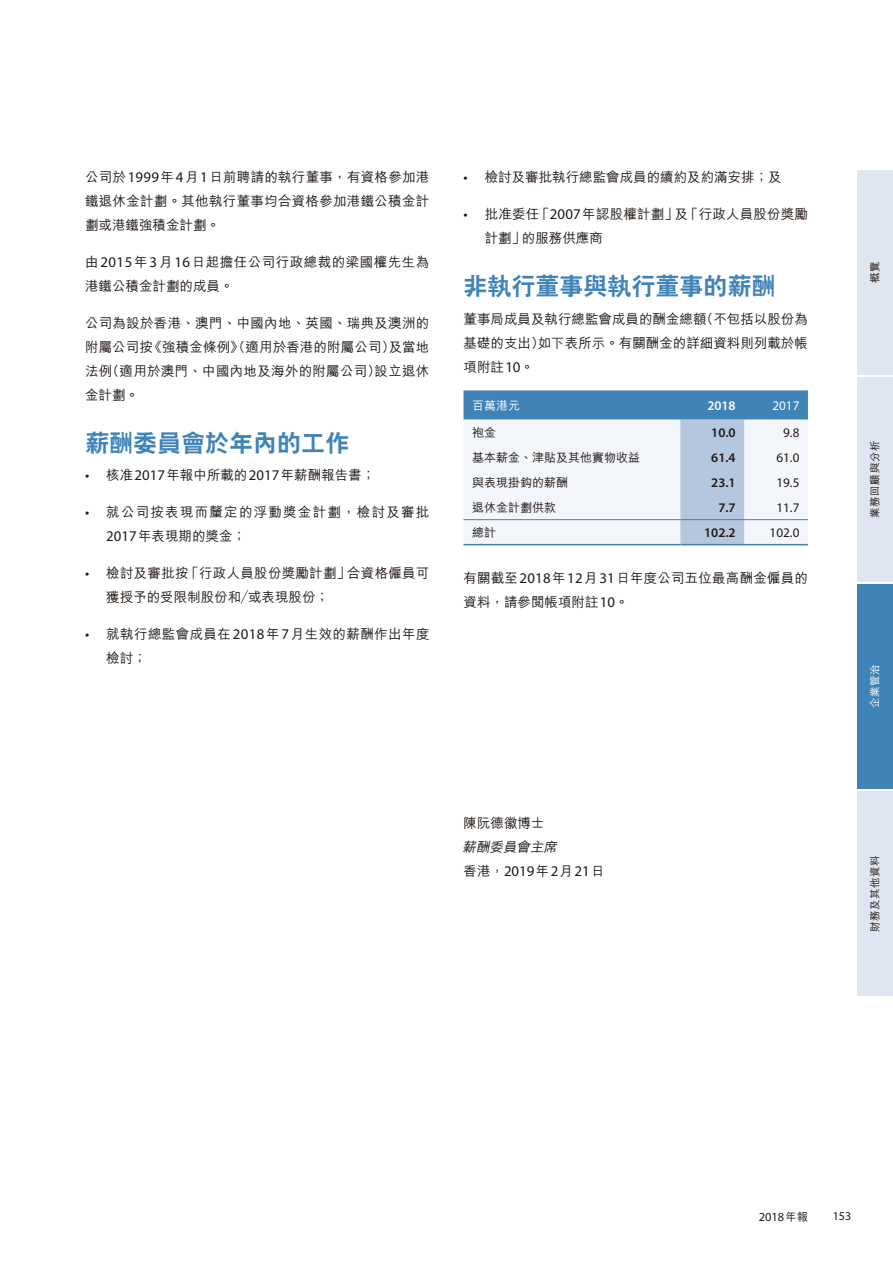
<style>
.page{position:relative;width:893px;height:1263px;background:#fff}
.page>*{position:absolute;margin:0;border:0;box-sizing:border-box;transform-origin:0 0}
.t1{font:800 24px "C Hei 2 HK";color:#3f83b7}
.t2{font:14.85px "Myriad Pro";color:#231916}
.t3{font:500 13.5px/24px "M Hei HK";letter-spacing:.015em;color:#231916}
.t4{font:500 13.5px/24px "M Hei HK";letter-spacing:.035em;color:#231916}
.t5{font:500 13.5px/24px "M Hei HK";letter-spacing:.09em;color:#231916}
.t6{font:italic 500 13.5px "M Hei HK";color:#231916}
.t7{font:600 13.2px "Myriad Pro";color:#231916}
.t8{font:13.2px "Myriad Pro";color:#231916}
.t9{font:600 13.2px "Myriad Pro";color:#fff}
.t10{font:13.2px "Myriad Pro";color:#fff}
.t11{font:12.3px "Myriad Pro";color:#231916}
.t12{font:500 12px "M Hei HK";color:#231916}
.t13{font:500 12px "M Hei HK";color:#fff}
.t14{font:12px "Myriad Pro";color:#231916}
.t15{font:500 10.5px "M Hei HK";letter-spacing:.05em;color:#231916}
.t16{font:500 10.5px "M Hei HK";color:#fff}
.s1{font-family:"Myriad Pro";font-weight:400;font-size:14.85px}
.s2{font-family:"M Hei HK";font-weight:500;font-size:13.5px}
.s3{font-family:"M Hei HK";font-weight:500;font-size:11.25px}
</style>
<div class="page">
<svg style="left:463px;top:390px;width:345px;height:154px"></svg>
<hr style="left:463px;top:519px;width:217px;height:1px;background:#3f83b7">
<hr style="left:680px;top:519px;width:64px;height:1px;background:#3f83b7">
<hr style="left:744px;top:519px;width:64px;height:1px;background:#3f83b7">
<hr style="left:463px;top:544px;width:217px;height:1px;background:#3f83b7">
<hr style="left:680px;top:544px;width:64px;height:1px;background:#3f83b7">
<hr style="left:744px;top:544px;width:64px;height:1px;background:#3f83b7">
<div style="left:857px;top:170px;width:36px;height:204px;background:#dfe6f1"></div>
<div style="left:857px;top:377px;width:36px;height:204px;background:#dfe6f1"></div>
<div style="left:857px;top:584px;width:36px;height:204px;background:#3f83b7"></div>
<div style="left:857px;top:791px;width:36px;height:204px;background:#dfe6f1"></div>
<p class="t3" style="left:85px;top:164px;width:346px;text-align:justify">公司於<span class="s1">1999</span>年<span class="s1">4</span>月<span class="s1">1</span>日前聘請的執行董事，有資格參加港鐵退休金計劃。其他執行董事均合資格參加港鐵公積金計劃或港鐵強積金計劃。</p>
<p class="t4" style="left:85px;top:249px;width:346px">由<span class="s1">2015</span>年<span class="s1">3</span>月<span class="s1">16</span>日起擔任公司行政總裁的梁國權先生為港鐵公積金計劃的成員。</p>
<p class="t3" style="left:85px;top:310px;width:346px;text-align:justify">公司為設於香港、澳門、中國內地、英國、瑞典及澳洲的附屬公司按《強積金條例》（適用於香港的附屬公司）及當地法例（適用於澳門、中國內地及海外的附屬公司）設立退休金計劃。</p>
<h1 class="t1" style="left:85px;top:427px;width:265px">薪酬委員會於年內的工作</h1>
<p class="t3" style="left:85px;top:462px;width:292px"><span class="s1">•</span> 核准<span class="s1">2017</span>年報中所載的<span class="s1">2017</span>年薪酬報告書；</p>
<p class="t5" style="left:106px;top:499px;width:325px;text-indent:-21px"><span class="s1">•</span> 就公司按表現而釐定的浮動獎金計劃，檢討及審批<br><span class="s1">2017</span>年表現期的獎金；</p>
<p class="t3" style="left:106px;top:560px;width:325px;text-indent:-21px"><span class="s1">•</span> 檢討及審批按「行政人員股份獎勵計劃」合資格僱員可獲授予的受限制股份和／或表現股份；</p>
<p class="t3" style="left:106px;top:621px;width:325px;text-indent:-21px"><span class="s1">•</span> 就執行總監會成員在<span class="s1">2018</span>年<span class="s1">7</span>月生效的薪酬作出年度檢討；</p>
<p class="t3" style="left:463px;top:164px;width:320px"><span class="s1">•</span> 檢討及審批執行總監會成員的續約及約滿安排；及</p>
<p class="t3" style="left:485px;top:201px;width:325px;text-indent:-21px"><span class="s1">•</span> 批准委任「<span class="s1">2007</span>年認股權計劃」及「行政人員股份獎勵計劃」的服務供應商</p>
<h1 class="t1" style="left:463px;top:270px;width:314px">非執行董事與執行董事的薪酬</h1>
<p class="t3" style="left:463px;top:306px;width:346px;text-align:justify">董事局成員及執行總監會成員的酬金總額（不包括以股份為基礎的支出）如下表所示。有關酬金的詳細資料則列載於帳項附註<span class="s1">10</span>。</p>
<p class="t13" style="left:472px;top:396px;width:49px">百萬港元</p>
<p class="t9" style="left:707px;top:398px;width:30px">2018</p>
<p class="t10" style="left:772px;top:397px;width:29px">2017</p>
<p class="t12" style="left:472px;top:424px;width:25px">袍金</p>
<p class="t7" style="left:711px;top:425px;width:26px">10.0</p>
<p class="t8" style="left:783px;top:424px;width:18px">9.8</p>
<p class="t12" style="left:472px;top:449px;width:169px">基本薪金、津貼及其他實物收益</p>
<p class="t7" style="left:711px;top:450px;width:26px">61.4</p>
<p class="t8" style="left:776px;top:449px;width:25px">61.0</p>
<p class="t12" style="left:472px;top:474px;width:97px">與表現掛鈎的薪酬</p>
<p class="t7" style="left:711px;top:475px;width:26px">23.1</p>
<p class="t8" style="left:776px;top:474px;width:25px">19.5</p>
<p class="t12" style="left:472px;top:499px;width:85px">退休金計劃供款</p>
<p class="t7" style="left:718px;top:500px;width:19px">7.7</p>
<p class="t8" style="left:776px;top:499px;width:25px">11.7</p>
<p class="t12" style="left:472px;top:524px;width:25px">總計</p>
<p class="t7" style="left:704px;top:525px;width:33px">102.2</p>
<p class="t8" style="left:770px;top:524px;width:31px">102.0</p>
<p class="t3" style="left:463px;top:565px;width:346px">有關截至<span class="s1">2018</span>年<span class="s1">12</span>月<span class="s1">31</span>日年度公司五位最高酬金僱員的資料，請參閱帳項附註<span class="s1">10</span>。</p>
<p class="t3" style="left:463px;top:810px;width:82px">陳阮德徽博士</p>
<p class="t6" style="left:463px;top:837px;width:99px">薪酬委員會主席</p>
<p class="t2" style="left:463px;top:861px;width:143px"><span class="s2">香港，</span>2019<span class="s2">年</span>2<span class="s2">月</span>21<span class="s2">日</span></p>
<p class="t15" style="left:867px;top:283px;width:23px;rotate:-90deg">概覽</p>
<p class="t15" style="left:867px;top:518px;width:78px;rotate:-90deg">業務回顧與分析</p>
<p class="t16" style="left:867px;top:708px;width:45px;rotate:-90deg">企業管治</p>
<p class="t15" style="left:867px;top:932px;width:78px;rotate:-90deg">財務及其他資料</p>
<p class="t11" style="left:759px;top:1209px;width:51px">2018<span class="s3">年報</span></p>
<p class="t14" style="left:833px;top:1210px;width:20px">153</p>
</div>
